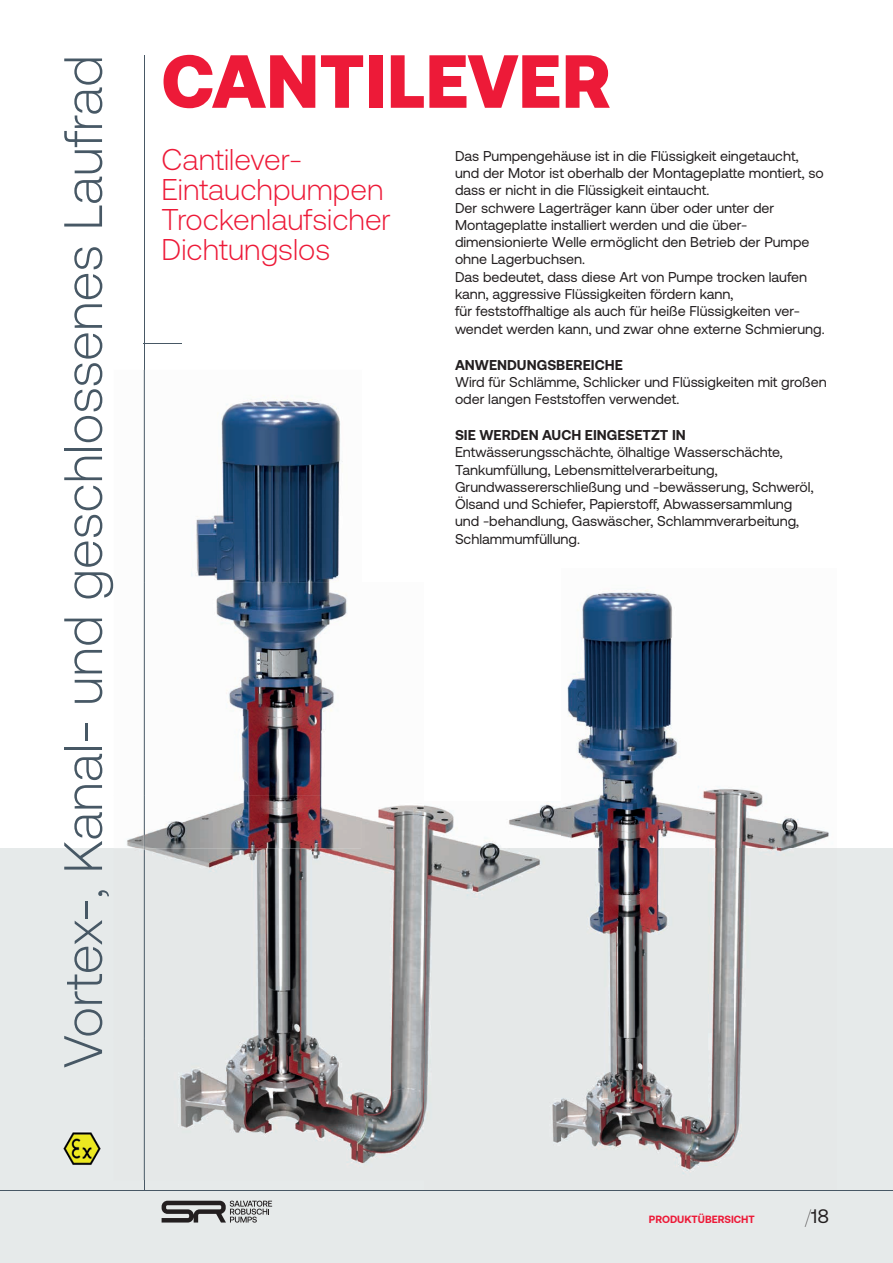
<style>
.page{position:relative;width:893px;height:1263px;background:#fff}
.page>*{position:absolute;margin:0;border:0;box-sizing:border-box;transform-origin:0 0}
.t1{font:900 75px "Aeonik";color:#ed1a38}
.t2{font:300 54px "Aeonik";color:#475865}
.t3{font:300 30px/30px "Aeonik";color:#ed1a38}
.t4{font:19.5px "Aeonik";color:#231f20}
.t5{font:14.25px/17.2px "Aeonik";color:#231f20}
.t6{font:700 14.25px "Aeonik";color:#231f20}
.t7{font:700 10.5px "Aeonik";color:#ed1a38}
.s1{font-weight:100}
</style>
<div class="page">
<div style="left:0;top:848px;width:893px;height:415px;background:#e6eaea"></div>
<hr style="left:144px;top:55px;width:1px;height:1136px;background:#475865">
<hr style="left:0;top:1190px;width:893px;height:1px;background:#475865">
<svg style="left:162px;top:1201px;width:110px;height:21px"></svg>
<img style="left:143px;top:370px;width:200px;height:212px">
<img style="left:126px;top:582px;width:298px;height:598px">
<img style="left:144px;top:370px;width:1px;height:810px">
<img style="left:560px;top:590px;width:269px;height:551px">
<img style="left:560px;top:1141px;width:175px;height:33px">
<img style="left:424px;top:803px;width:136px;height:340px">
<img style="left:63px;top:1132px;width:38px;height:33px">
<hr style="left:144px;top:343px;width:38px;height:1px;background:#475865">
<h2 class="t2" style="left:54px;top:1068px;width:1014px;rotate:-90deg">Vortex-, Kanal- und geschlossenes Laufrad</h2>
<h1 class="t1" style="left:162px;top:37px;width:451px">CANTILEVER</h1>
<h3 class="t3" style="left:162px;top:144px;width:231px">Cantilever-<br>Eintauchpumpen<br>Trockenlaufsicher<br>Dichtungslos</h3>
<p class="t5" style="left:455px;top:147px;width:371px">Das Pumpengehäuse ist in die Flüssigkeit eingetaucht, und der Motor ist oberhalb der Montageplatte montiert, so dass er nicht in die Flüssigkeit eintaucht.<br>Der schwere Lagerträger kann über oder unter der Montageplatte installiert werden und die über&shy;dimensionierte Welle ermöglicht den Betrieb der Pumpe ohne Lagerbuchsen.<br>Das bedeutet, dass diese Art von Pumpe trocken laufen kann, aggressive Flüssigkeiten fördern kann,<br>für feststoffhaltige als auch für heiße Flüssigkeiten ver&shy;wendet werden kann, und zwar ohne externe Schmierung.</p>
<p class="t6" style="left:455px;top:356px;width:169px">ANWENDUNGSBEREICHE</p>
<p class="t5" style="left:455px;top:373px;width:373px">Wird für Schlämme, Schlicker und Flüssigkeiten mit großen oder langen Feststoffen verwendet.</p>
<p class="t6" style="left:455px;top:427px;width:232px">SIE WERDEN AUCH EINGESETZT IN</p>
<p class="t5" style="left:455px;top:444px;width:360px">Entwässerungsschächte, ölhaltige Wasserschächte, Tankumfüllung, Lebensmittelverarbeitung, Grundwassererschließung und -bewässerung, Schweröl, Ölsand und Schiefer, Papierstoff, Abwassersammlung und -behandlung, Gaswäscher, Schlammverarbeitung, Schlammumfüllung.</p>
<p class="t7" style="left:649px;top:1213px;width:107px">PRODUKTÜBERSICHT</p>
<h3 class="t4" style="left:805px;top:1205px;width:25px"><span class="s1">/</span>18</h3>
</div>
